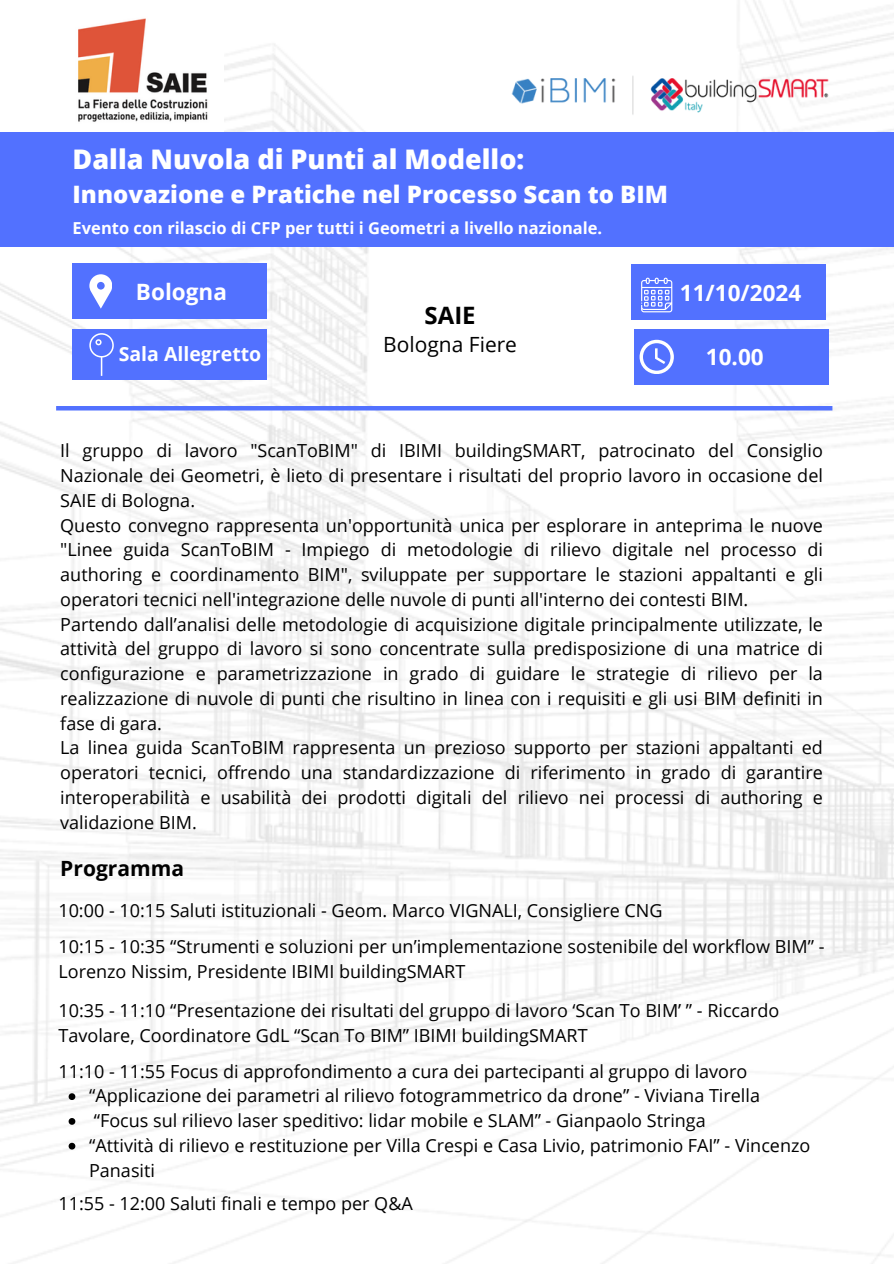
<style>
.page{position:relative;width:894px;height:1264px;background:#fff}
.page>*{position:absolute;margin:0;border:0;box-sizing:border-box;transform-origin:0 0}
.t1{font:800 27px "Open Sans";color:#fff}
.t2{font:800 24px "Open Sans";color:#fff}
.t3{font:700 24px "Open Sans";color:#000}
.t4{font:700 22.5px "Open Sans";color:#fff}
.t5{font:21px "Open Sans";color:#000}
.t6{font:700 21px "Open Sans";color:#000}
.t7{font:700 19.5px "Open Sans";color:#fff}
.t8{font:18px/24.8px "Open Sans";color:#000;text-align:justify}
.t9{font:700 16.5px "Open Sans";color:#fff}
</style>
<div class="page">
<img style="left:0;top:0;width:893px;height:1263px">
<img style="left:60px;top:0;width:163px;height:133px">
<div style="left:0;top:133px;width:893px;height:114px;background:#5271ff"></div>
<div style="left:73px;top:264px;width:194px;height:55px;background:#5271ff"></div>
<div style="left:73px;top:329px;width:194px;height:51px;background:#5271ff"></div>
<hr style="left:56px;top:406px;width:776px;height:4px;background:#5271ff">
<svg style="left:89px;top:274px;width:23px;height:35px"></svg>
<svg style="left:89px;top:333px;width:25px;height:43px"></svg>
<div style="left:631px;top:264px;width:194px;height:56px;background:#5271ff"></div>
<div style="left:634px;top:329px;width:194px;height:55px;background:#5271ff"></div>
<svg style="left:641px;top:278px;width:31px;height:34px"></svg>
<svg style="left:639px;top:340px;width:34px;height:33px"></svg>
<img style="left:510px;top:63px;width:318px;height:65px">
<svg style="left:69px;top:1093px;width:6px;height:6px"></svg>
<svg style="left:69px;top:1117px;width:6px;height:7px"></svg>
<svg style="left:69px;top:1142px;width:6px;height:7px"></svg>
<h2 class="t1" style="left:73px;top:140px;width:453px">Dalla Nuvola di Punti al Modello:</h2>
<h2 class="t2" style="left:73px;top:177px;width:596px">Innovazione e Pratiche nel Processo Scan to BIM</h2>
<p class="t9" style="left:73px;top:216px;width:531px">Evento con rilascio di CFP per tutti i Geometri a livello nazionale.</p>
<p class="t4" style="left:136px;top:276px;width:92px">Bologna</p>
<h2 class="t7" style="left:119px;top:340px;width:144px">Sala Allegretto</h2>
<p class="t3" style="left:424px;top:299px;width:53px">SAIE</p>
<h2 class="t5" style="left:383px;top:330px;width:135px">Bologna Fiere</h2>
<h5 class="t4" style="left:679px;top:276px;width:123px">11/10/2024</h5>
<h2 class="t4" style="left:705px;top:341px;width:59px">10.00</h2>
<h3 class="t8" style="left:60px;top:438px;width:764px">Il gruppo di lavoro "ScanToBIM" di IBIMI buildingSMART, patrocinato del Consiglio Nazionale dei Geometri, è lieto di presentare i risultati del proprio lavoro in occasione del SAIE di Bologna.</h3>
<p class="t8" style="left:60px;top:512px;width:764px">Questo convegno rappresenta un'opportunità unica per esplorare in anteprima le nuove "Linee guida ScanToBIM - Impiego di metodologie di rilievo digitale nel processo di authoring e coordinamento BIM", sviluppate per supportare le stazioni appaltanti e gli operatori tecnici nell'integrazione delle nuvole di punti all'interno dei contesti BIM.</p>
<h1 class="t8" style="left:60px;top:611px;width:764px">Partendo dall’analisi delle metodologie di acquisizione digitale principalmente utilizzate, le attività del gruppo di lavoro si sono concentrate sulla predisposizione di una matrice di configurazione e parametrizzazione in grado di guidare le strategie di rilievo per la realizzazione di nuvole di punti che risultino in linea con i requisiti e gli usi BIM definiti in fase di gara.</h1>
<h4 class="t8" style="left:60px;top:735px;width:764px">La linea guida ScanToBIM rappresenta un prezioso supporto per stazioni appaltanti ed operatori tecnici, offrendo una standardizzazione di riferimento in grado di garantire interoperabilità e usabilità dei prodotti digitali del rilievo nei processi di authoring e validazione BIM.</h4>
<p class="t6" style="left:60px;top:853px;width:125px">Programma</p>
<p class="t8" style="left:58px;top:898px;width:605px">10:00 - 10:15 Saluti istituzionali - Geom. Marco VIGNALI, Consigliere CNG</p>
<p class="t8" style="left:58px;top:933px;width:767px">10:15 - 10:35 “Strumenti e soluzioni per un’implementazione sostenibile del workflow BIM” -<br>Lorenzo Nissim, Presidente IBIMI buildingSMART</p>
<p class="t8" style="left:58px;top:997px;width:722px">10:35 - 11:10 “Presentazione dei risultati del gruppo di lavoro ‘Scan To BIM’ ” - Riccardo<br>Tavolare, Coordinatore GdL “Scan To BIM” IBIMI buildingSMART</p>
<p class="t8" style="left:58px;top:1058px;width:690px">11:10 - 11:55 Focus di approfondimento a cura dei partecipanti al gruppo di lavoro</p>
<h3 class="t8" style="left:89px;top:1082px;width:672px">“Applicazione dei parametri al rilievo fotogrammetrico da drone” - Viviana Tirella</h3>
<p class="t8" style="left:94px;top:1107px;width:613px">“Focus sul rilievo laser speditivo: lidar mobile e SLAM” - Gianpaolo Stringa</p>
<p class="t8" style="left:89px;top:1132px;width:722px">“Attività di rilievo e restituzione per Villa Crespi e Casa Livio, patrimonio FAI” - Vincenzo<br>Panasiti</p>
<p class="t8" style="left:58px;top:1190px;width:356px">11:55 - 12:00 Saluti finali e tempo per Q&amp;A</p>
</div>
